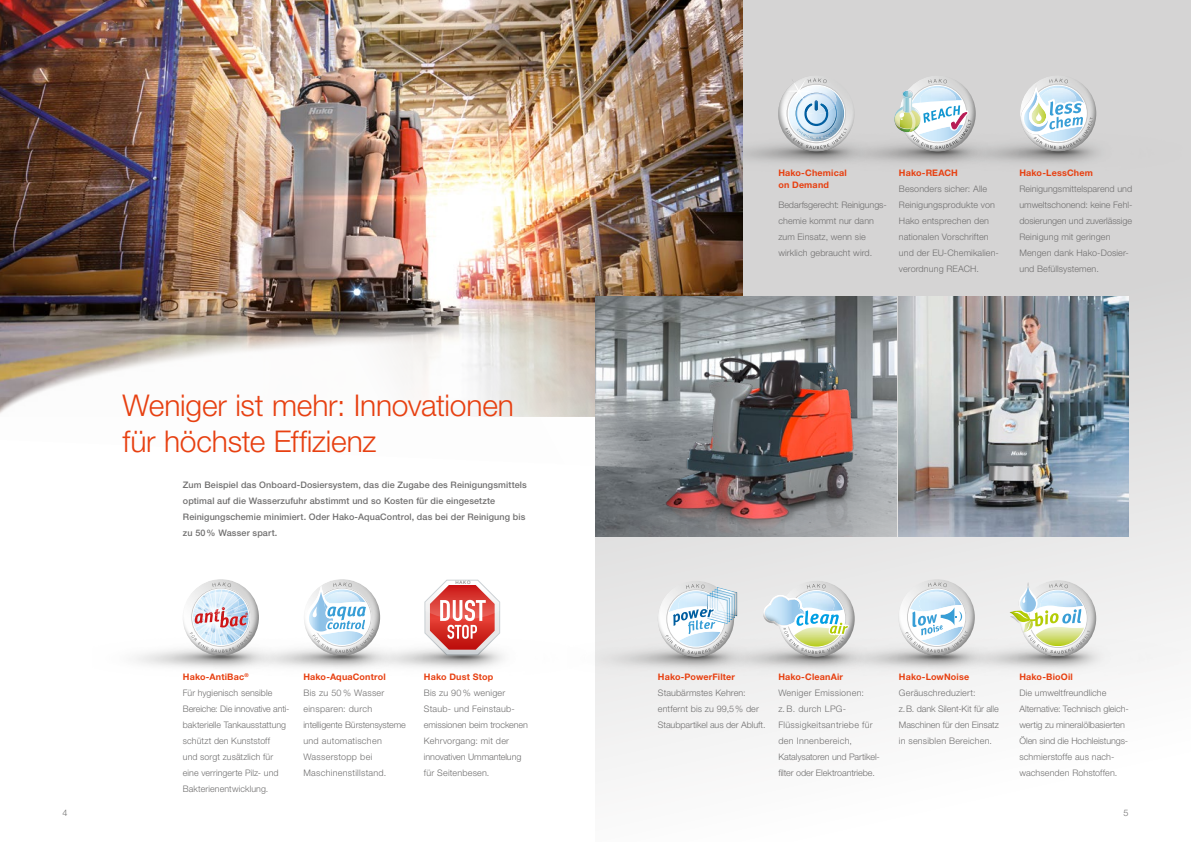
<style>
.page{position:relative;width:1191px;height:842px;background:#fff}
.page>*{position:absolute;margin:0;border:0;box-sizing:border-box;transform-origin:0 0}
.t1{font:300 30px/36px "Helvetica Neue LT Std";letter-spacing:-.01em;color:#e74011}
.t2{font:300 9px/16px "Helvetica Neue LT Std";letter-spacing:.01em;color:#706f6f}
.t3{font:500 9px/16px "Helvetica Neue LT Std";letter-spacing:.01em;color:#706f6f}
.t4{font:700 9px/12px "Helvetica Neue LT Std";letter-spacing:.015em;color:#e74011}
.t5{font:300 9px/16px "Helvetica Neue LT Std";letter-spacing:.03em;color:#706f6f}
.t6{font:4.6px "Helvetica Neue LT Std";color:#6f6f6e}
.s1{font-weight:700;color:#e74011}
</style>
<div class="page">
<svg style="left:595px;top:0;width:596px;height:772px"></svg>
<img style="left:0;top:0;width:743px;height:223px">
<img style="left:595px;top:480px;width:302px;height:56px">
<img style="left:899px;top:296px;width:229px;height:240px">
<img style="left:0;top:223px;width:934px;height:257px">
<img style="left:689px;top:44px;width:120px;height:154px">
<div style="left:1069px;top:44px;width:121px;height:154px;background:#d5d4d4"></div>
<img style="left:809px;top:44px;width:260px;height:154px">
<div style="left:1015px;top:72px;width:85px;height:85px;background:#000;opacity:.44"></div>
<div style="left:894px;top:72px;width:86px;height:85px;background:#000;opacity:.44"></div>
<div style="left:774px;top:72px;width:86px;height:85px;background:#000;opacity:.44"></div>
<div style="left:595px;top:549px;width:93px;height:154px;background:#e7e7e7"></div>
<div style="left:1069px;top:549px;width:120px;height:154px;background:#f3f2f2"></div>
<img style="left:949px;top:549px;width:120px;height:154px">
<img style="left:688px;top:549px;width:261px;height:154px">
<div style="left:643px;top:566px;width:108px;height:108px;background:#000;opacity:.44"></div>
<div style="left:894px;top:575px;width:85px;height:85px;background:#000;opacity:.44"></div>
<div style="left:757px;top:566px;width:108px;height:108px;background:#000;opacity:.44"></div>
<div style="left:1008px;top:577px;width:92px;height:85px;background:#000;opacity:.44"></div>
<img style="left:353px;top:644px;width:121px;height:28px">
<div style="left:178px;top:575px;width:85px;height:86px;background:#000;opacity:.44"></div>
<div style="left:299px;top:575px;width:85px;height:86px;background:#000;opacity:.44"></div>
<svg style="left:424px;top:579px;width:76px;height:76px"></svg>
<h1 class="t1" style="left:123px;top:387px;width:393px">Weniger ist mehr: Innovationen für höchste Effizienz</h1>
<p class="t3" style="left:183px;top:477px;width:345px">Zum Beispiel das Onboard-Dosiersystem, das die Zugabe des Reinigungsmittels optimal auf die Wasserzufuhr abstimmt und so Kosten für die eingesetzte Reinigungschemie minimiert. Oder Hako-AquaControl, das bei der Reinigung bis zu 50% Wasser spart.</p>
<p class="t6" style="left:455px;top:580px;width:17px">HAKO</p>
<p class="t2" style="left:183px;top:669px;width:108px"><span class="s1">Hako-AntiBac</span><sup>®<br></sup>Für hygienisch sensible<br>Bereiche: Die innovative anti&shy;bakterielle Tankausstattung schützt den Kunststoff<br>und sorgt zusätzlich für eine verringerte Pilz- und<br>Bakterienentwicklung.</p>
<p class="t4" style="left:303px;top:671px;width:84px">Hako-AquaControl</p>
<p class="t5" style="left:303px;top:685px;width:104px">Bis zu 50 % Wasser einsparen: durch intelligente Bürstensysteme und automatischen<br>Wasserstopp bei<br>Maschinenstillstand.</p>
<p class="t4" style="left:424px;top:671px;width:71px">Hako Dust Stop</p>
<p class="t2" style="left:424px;top:685px;width:106px">Bis zu 90% weniger<br>Staub- und Feinstaub&shy;emissionen beim trockenen<br>Kehrvorgang: mit der innovativen Ummantelung für Seitenbesen.</p>
<p class="t4" style="left:778px;top:167px;width:70px">Hako-Chemical on Demand</p>
<p class="t2" style="left:778px;top:197px;width:110px">Bedarfsgerecht: Reinigungs&shy;chemie kommt nur dann zum Einsatz, wenn sie wirklich gebraucht wird.</p>
<p class="t4" style="left:899px;top:167px;width:61px">Hako-REACH</p>
<p class="t2" style="left:899px;top:181px;width:101px">Besonders sicher: Alle<br>Reinigungsprodukte von<br>Hako entsprechen den nationalen Vorschriften und der EU-Chemikalien&shy;verordnung REACH.</p>
<p class="t4" style="left:1019px;top:167px;width:75px">Hako-LessChem</p>
<p class="t2" style="left:1019px;top:181px;width:114px">Reinigungsmittelsparend und umweltschonend: keine Fehl&shy;dosierungen und zuverlässige<br>Reinigung mit geringen<br>Mengen dank Hako-Dosier&shy;und Befüllsystemen.</p>
<p class="t4" style="left:658px;top:671px;width:79px">Hako-PowerFilter</p>
<p class="t2" style="left:658px;top:685px;width:109px">Staubärmstes Kehren: entfernt bis zu 99,5% der<br>Staubpartikel aus der Abluft.</p>
<p class="t4" style="left:778px;top:671px;width:66px">Hako-CleanAir</p>
<p class="t2" style="left:778px;top:685px;width:102px">Weniger Emissionen: z.B. durch LPG-<br>Flüssigkeitsantriebe für den Innenbereich,<br>Katalysatoren und Partikel&shy;filter oder Elektroantriebe.</p>
<p class="t4" style="left:899px;top:671px;width:72px">Hako-LowNoise</p>
<p class="t2" style="left:899px;top:685px;width:102px">Geräuschreduziert:<br>z.B. dank Silent-Kit für alle<br>Maschinen für den Einsatz in sensiblen Bereichen.</p>
<p class="t4" style="left:1019px;top:671px;width:55px">Hako-BioOil</p>
<p class="t2" style="left:1019px;top:685px;width:111px">Die umweltfreundliche<br>Alternative: Technisch gleich&shy;wertig zu mineralölbasierten<br>Ölen sind die Hochleistungs&shy;schmierstoffe aus nach&shy;wachsenden Rohstoffen.</p>
<p class="t2" style="left:62px;top:805px;width:7px">4</p>
<p class="t2" style="left:1123px;top:805px;width:7px">5</p>
</div>
